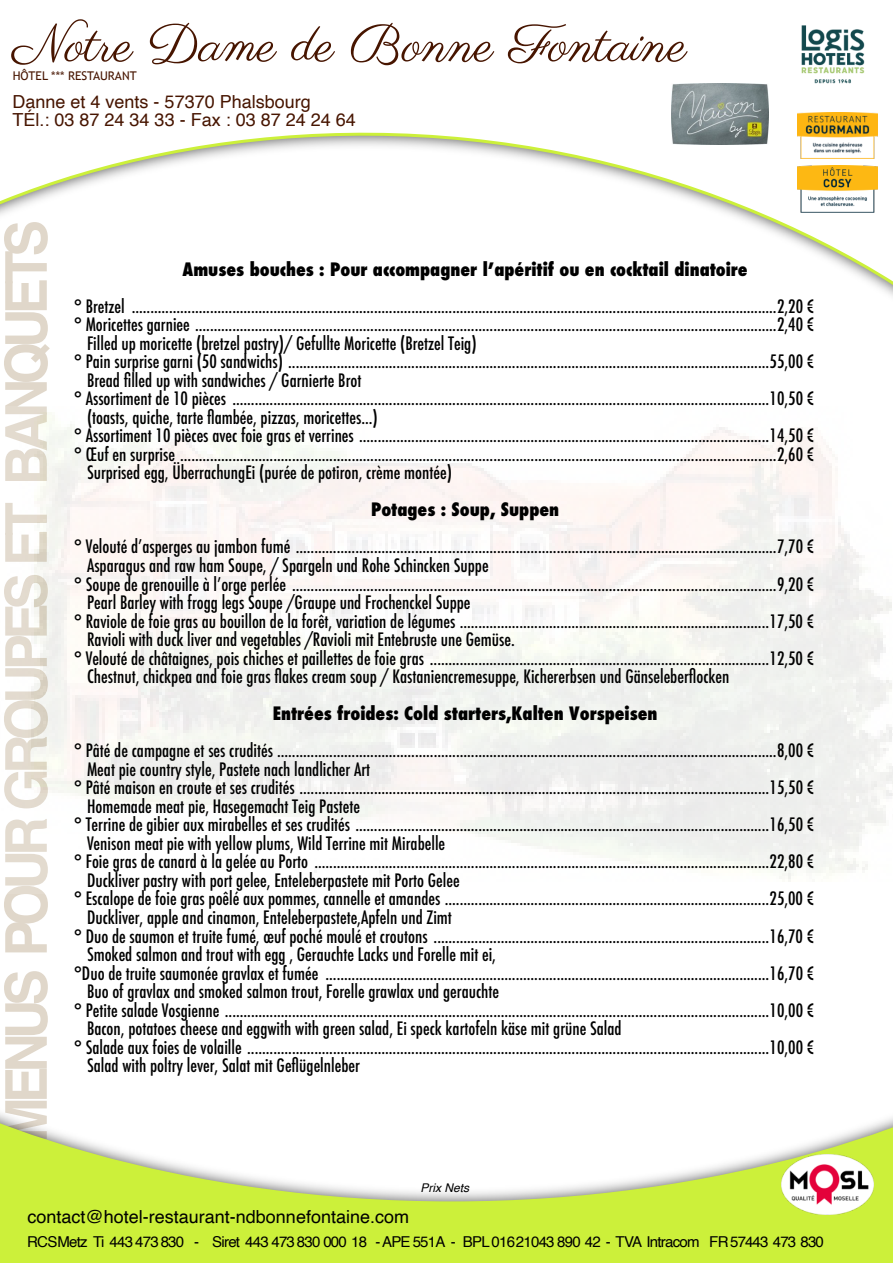
<style>
.page{position:relative;width:893px;height:1263px;background:#fff}
.page>*{position:absolute;margin:0;border:0;box-sizing:border-box;transform-origin:0 0}
.t1{font:700 57.75px "Helvetica";letter-spacing:-.11em;color:#e0d7ca;scale:.95 1}
.t2{font:52.65px "Parisienne";color:#471500}
.t3{font:500 condensed 18px "Futura";color:#000}
.t4{font:800 condensed 18px "Futura";color:#000}
.t5{font:18px/18px "Helvetica";color:#471500}
.t6{font:18px "Helvetica";color:#000}
.t7{font:15px "Helvetica";letter-spacing:-.05em;color:#000}
.t8{font:12px "Trebuchet MS";color:#471500}
.t9{font:italic 12px "Helvetica";color:#000}
</style>
<div class="page">
<svg style="left:0;top:1113px;width:893px;height:150px;fill:#ccf03a"></svg>
<svg style="left:0;top:83px;width:893px;height:213px"></svg>
<img style="left:782px;top:25px;width:102px;height:64px">
<img style="left:782px;top:1154px;width:91px;height:60px">
<img style="left:798px;top:112px;width:79px;height:47px">
<img style="left:672px;top:84px;width:96px;height:60px">
<img style="left:798px;top:165px;width:79px;height:47px">
<h2 class="t2" style="left:13px;top:12px;width:676px">Notre Dame de Bonne Fontaine</h2>
<p class="t8" style="left:13px;top:71px;width:125px">HÔTEL *** RESTAURANT</p>
<p class="t5" style="left:13px;top:94px;width:345px">Danne et 4 vents - 57370 Phalsbourg<br>TÉl.: 03 87 24 34 33 - Fax : 03 87 24 24 64</p>
<h1 class="t1" style="left:3px;top:1143px;width:973px;rotate:-90deg">MENUS POUR GROUPES ET BANQUETS</h1>
<p class="t4" style="left:182px;top:261px;width:567px">Amuses bouches : Pour accompagner lʼapéritif ou en cocktail dinatoire</p>
<p class="t3" style="left:74px;top:298px;width:742px">° Bretzel .............................................................................................................................................................................2,20 €</p>
<p class="t3" style="left:74px;top:316px;width:742px">° Moricettes garniee ............................................................................................................................................................2,40 €</p>
<p class="t3" style="left:87px;top:335px;width:391px">Filled up moricette (bretzel pastry)/ Gefullte Moricette (Bretzel Teig)</p>
<p class="t3" style="left:74px;top:353px;width:742px">° Pain surprise garni (50 sandwichs) .................................................................................................................................55,00 €</p>
<p class="t3" style="left:87px;top:372px;width:276px">Bread filled up with sandwiches / Garnierte Brot</p>
<p class="t3" style="left:74px;top:390px;width:742px">° Assortiment de 10 pièces ................................................................................................................................................10,50 €</p>
<p class="t3" style="left:87px;top:409px;width:292px">(toasts, quiche, tarte flambée, pizzas, moricettes...)</p>
<p class="t3" style="left:74px;top:427px;width:741px">° Assortiment 10 pièces avec foie gras et verrines ..............................................................................................................14,50 €</p>
<p class="t3" style="left:74px;top:446px;width:742px">° Œuf en surprise ................................................................................................................................................................2,60 €</p>
<p class="t3" style="left:87px;top:464px;width:366px">Surprised egg, ÜberrachungEi (purée de potiron, crème montée)</p>
<p class="t4" style="left:371px;top:501px;width:190px">Potages : Soup, Suppen</p>
<p class="t3" style="left:74px;top:538px;width:742px">° Velouté dʼasperges au jambon fumé .................................................................................................................................7,70 €</p>
<p class="t3" style="left:87px;top:557px;width:403px">Asparagus and raw ham Soupe, / Spargeln und Rohe Schincken Suppe</p>
<p class="t3" style="left:74px;top:575px;width:742px">° Soupe de grenouille à lʼorge perlée ..................................................................................................................................9,20 €</p>
<p class="t3" style="left:87px;top:594px;width:385px">Pearl Barley with frogg legs Soupe /Graupe und Frochenckel Suppe</p>
<p class="t3" style="left:74px;top:613px;width:741px">° Raviole de foie gras au bouillon de la forêt, variation de légumes ...................................................................................17,50 €</p>
<p class="t3" style="left:87px;top:631px;width:429px">Ravioli with duck liver and vegetables /Ravioli mit Entebruste une Gemüse.</p>
<p class="t3" style="left:74px;top:650px;width:741px">° Velouté de châtaignes, pois chiches et paillettes de foie gras ...........................................................................................12,50 €</p>
<p class="t3" style="left:87px;top:668px;width:644px">Chestnut, chickpea and foie gras flakes cream soup / Kastaniencremesuppe, Kichererbsen und Gänseleberflocken</p>
<p class="t4" style="left:273px;top:705px;width:386px">Entrées froides: Cold starters,Kalten Vorspeisen</p>
<p class="t3" style="left:74px;top:742px;width:742px">° Pâté de campagne et ses crudités ......................................................................................................................................8,00 €</p>
<p class="t3" style="left:87px;top:761px;width:285px">Meat pie country style, Pastete nach landlicher Art</p>
<p class="t3" style="left:74px;top:779px;width:742px">° Pâté maison en croute et ses crudités ..............................................................................................................................15,50 €</p>
<p class="t3" style="left:87px;top:798px;width:274px">Homemade meat pie, Hasegemacht Teig Pastete</p>
<p class="t3" style="left:74px;top:816px;width:741px">° Terrine de gibier aux mirabelles et ses crudités ...............................................................................................................16,50 €</p>
<p class="t3" style="left:87px;top:835px;width:360px">Venison meat pie with yellow plums, Wild Terrine mit Mirabelle</p>
<p class="t3" style="left:74px;top:853px;width:742px">° Foie gras de canard à la gelée au Porto ..........................................................................................................................22,80 €</p>
<p class="t3" style="left:87px;top:872px;width:374px">Duckliver pastry with port gelee, Enteleberpastete mit Porto Gelee</p>
<p class="t3" style="left:74px;top:890px;width:741px">° Escalope de foie gras poêlé aux pommes, cannelle et amandes .......................................................................................25,00 €</p>
<p class="t3" style="left:87px;top:909px;width:366px">Duckliver, apple and cinamon, Enteleberpastete,Apfeln und Zimt</p>
<p class="t3" style="left:74px;top:927px;width:741px">° Duo de saumon et truite fumé, œuf poché moulé et croutons ..........................................................................................16,70 €</p>
<p class="t3" style="left:87px;top:946px;width:411px">Smoked salmon and trout with egg , Gerauchte Lacks und Forelle mit ei,</p>
<p class="t3" style="left:74px;top:965px;width:742px">°Duo de truite saumonée gravlax et fumée .......................................................................................................................16,70 €</p>
<p class="t3" style="left:87px;top:983px;width:414px">Buo of gravlax and smoked salmon trout, Forelle grawlax und gerauchte</p>
<p class="t3" style="left:74px;top:1002px;width:742px">° Petite salade Vosgienne ..................................................................................................................................................10,00 €</p>
<p class="t3" style="left:87px;top:1020px;width:536px">Bacon, potatoes cheese and eggwith with green salad, Ei speck kartofeln käse mit grüne Salad</p>
<p class="t3" style="left:74px;top:1039px;width:742px">° Salade aux foies de volaille ............................................................................................................................................10,00 €</p>
<p class="t3" style="left:87px;top:1057px;width:274px">Salad with poltry lever, Salat mit Geflügelnleber</p>
<p class="t9" style="left:421px;top:1183px;width:50px">Prix Nets</p>
<p class="t6" style="left:28px;top:1209px;width:383px">contact@hotel-restaurant-ndbonnefontaine.com</p>
<p class="t7" style="left:27px;top:1236px;width:798px">RCS Metz Ti 443 473 830 - Siret 443 473 830 000 18 - APE 551A - BPL 016 21043 890 42 - TVA Intracom FR 57443 473 830</p>
</div>
